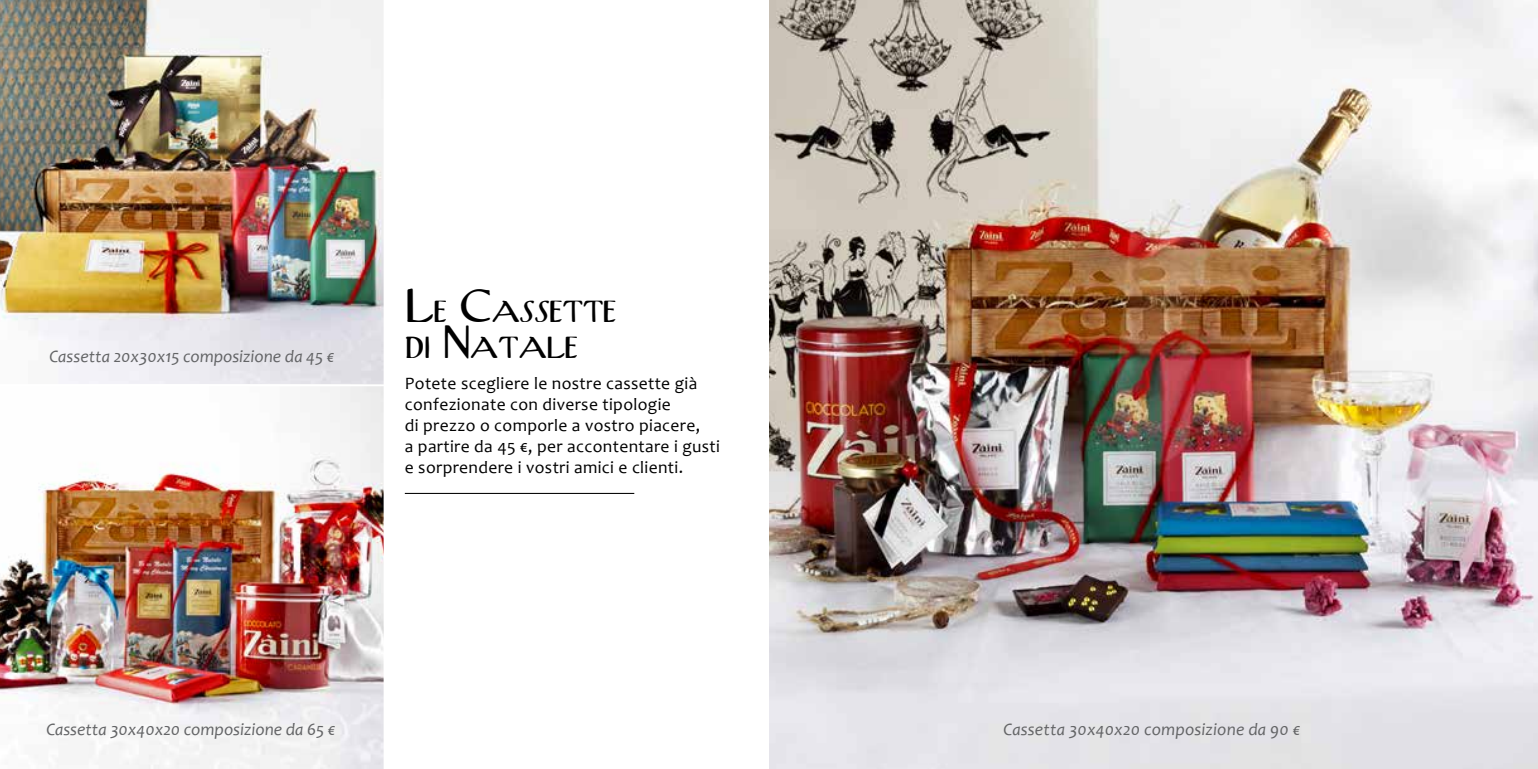
<style>
.page{position:relative;width:1538px;height:769px;background:#fff}
.page>*{position:absolute;margin:0;border:0;box-sizing:border-box;transform-origin:0 0}
.t1{font:45.5px/36.8px "New Yorker";letter-spacing:-.03em;color:#000}
.t2{font:17.5px/21px "Candara";letter-spacing:.02em;color:#000}
.t3{font:italic 17.5px "Candara";color:#636466}
</style>
<div class="page">
<img style="left:0;top:0;width:384px;height:384px">
<hr style="left:405px;top:493px;width:229px;height:1px;background:#000">
<img style="left:769px;top:0;width:769px;height:769px">
<img style="left:0;top:386px;width:384px;height:383px">
<p class="t3" style="left:50px;top:345px;width:286px">Cassetta 20x30x15 composizione da 45 €</p>
<h1 class="t1" style="left:405px;top:287px;width:214px">Le Cassette di Natale</h1>
<p class="t2" style="left:405px;top:373px;width:317px">Potete scegliere le nostre cassette già confezionate con diverse tipologie<br>di prezzo o comporle a vostro piacere,<br>a partire da 45 €, per accontentare i gusti e sorprendere i vostri amici e clienti.</p>
<p class="t3" style="left:46px;top:718px;width:291px">Cassetta 30x40x20 composizione da 65 €</p>
<p class="t3" style="left:1003px;top:718px;width:298px">Cassetta 30x40x20 composizione da 90 €</p>
</div>
